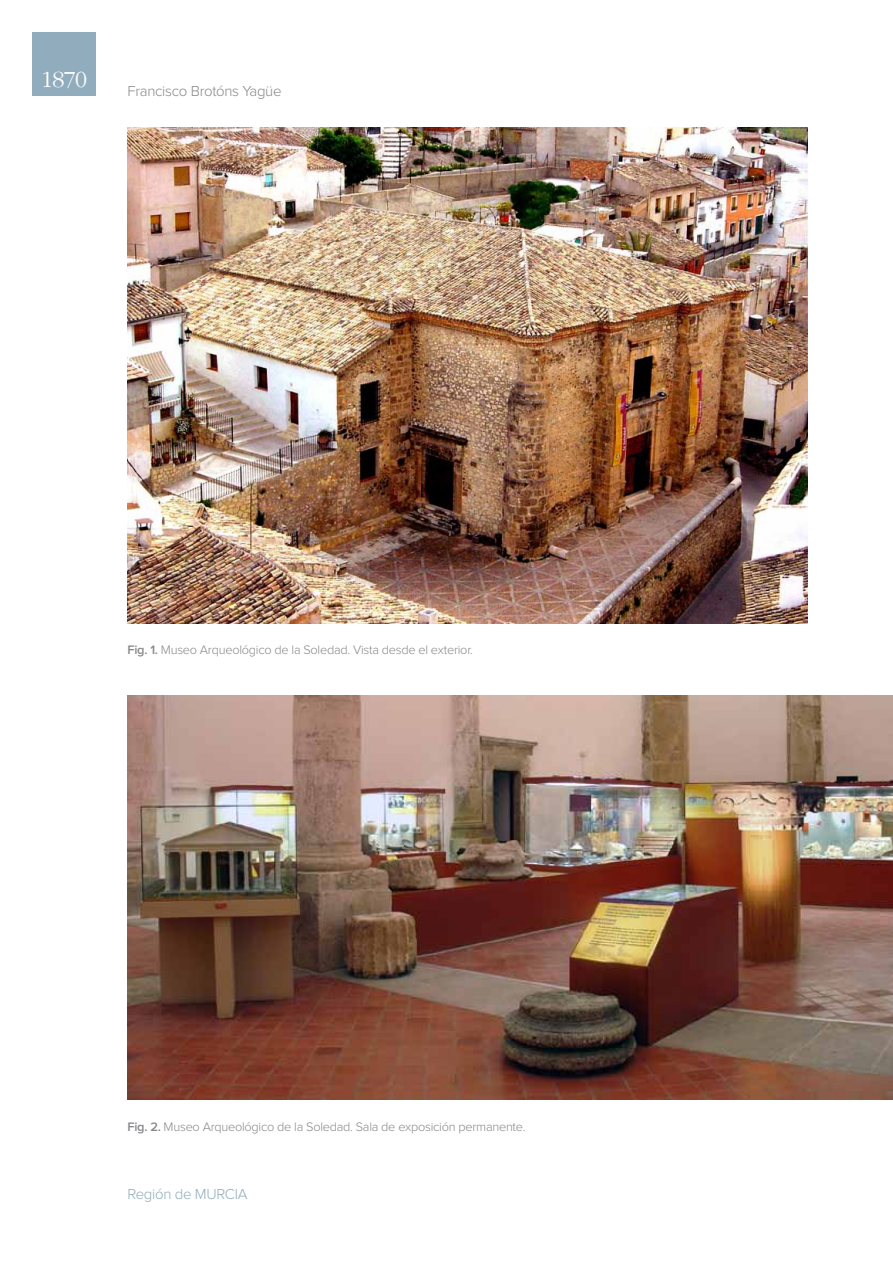
<style>
.page{position:relative;width:893px;height:1263px;background:#fff}
.page>*{position:absolute;margin:0;border:0;box-sizing:border-box;transform-origin:0 0}
.t1{font:300 24px "ITC Garamond Std";color:#fff}
.t2{font:300 15px "Proxima Nova";letter-spacing:-.02em;color:#87888a}
.t3{font:300 15px "Proxima Nova";letter-spacing:-.02em;color:#91acbc}
.t4{font:300 12.75px "Proxima Nova";letter-spacing:-.02em;color:#87888a}
.s1{font-weight:600}
</style>
<div class="page">
<div style="left:32px;top:32px;width:64px;height:64px;background:#91acbc"></div>
<img style="left:128px;top:128px;width:680px;height:495px">
<img style="left:128px;top:695px;width:765px;height:404px">
<h1 class="t1" style="left:41px;top:67px;width:47px">1870</h1>
<p class="t2" style="left:128px;top:84px;width:156px">Francisco Brotóns Yagüe</p>
<p class="t4" style="left:128px;top:644px;width:347px"><span class="s1">Fig. 1.</span> Museo Arqueológico de la Soledad. Vista desde el exterior.</p>
<p class="t4" style="left:128px;top:1120px;width:399px"><span class="s1">Fig. 2.</span> Museo Arqueológico de la Soledad. Sala de exposición permanente.</p>
<p class="t3" style="left:128px;top:1187px;width:116px">Región de MURCIA</p>
</div>
